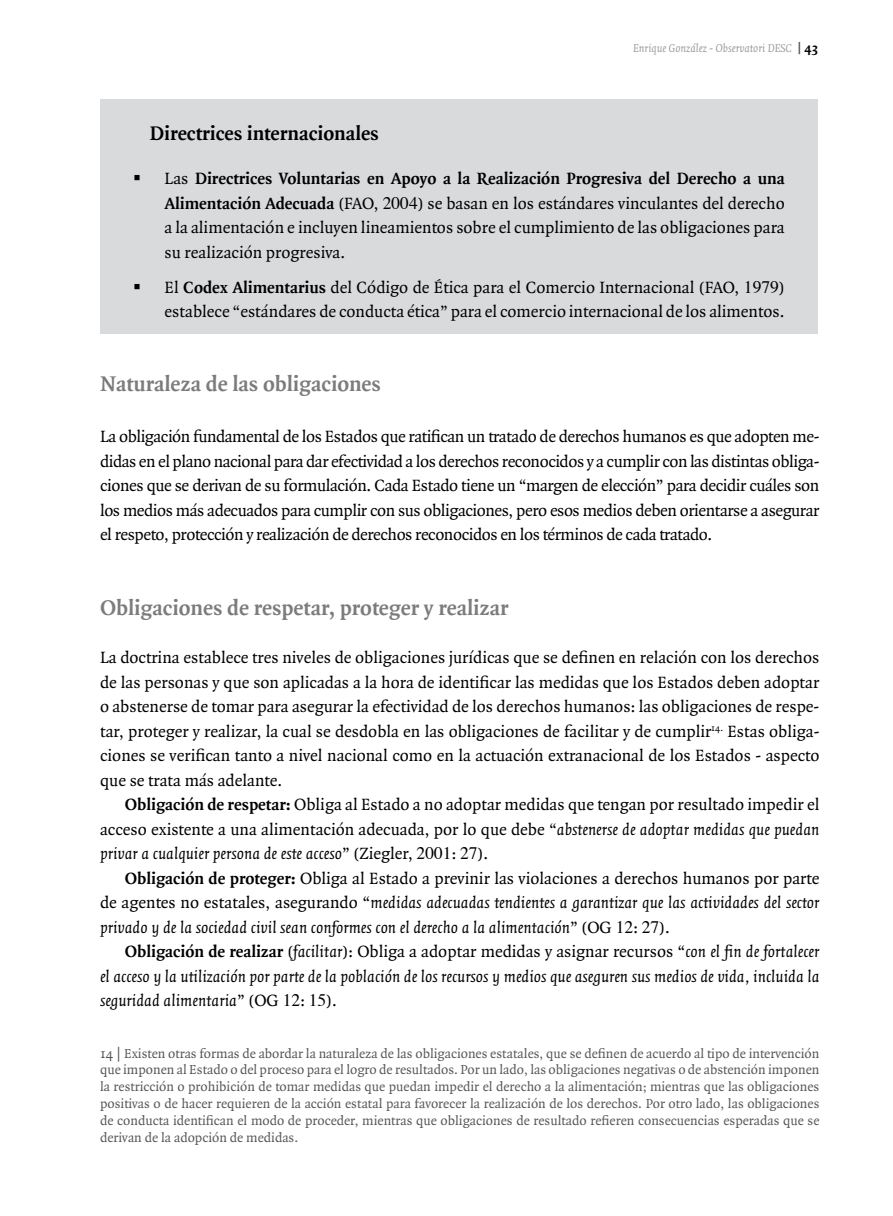
<style>
.page{position:relative;width:893px;height:1216px;background:#fff}
.page>*{position:absolute;margin:0;border:0;box-sizing:border-box;transform-origin:0 0}
.t1{font:700 22.75px "Quadraat OT";color:#7b7c7e}
.t2{font:700 21px "Quadraat OT";color:#000}
.t3{font:17.5px/24.5px "Quadraat OT";color:#000;text-align:justify}
.t4{font:italic 17.5px/24.5px "Quadraat OT";color:#000;text-align:justify}
.t5{font:14px/16.8px "Quadraat OT";color:#58585a;text-align:justify}
.t6{font:italic 12.25px "Quadraat OT";color:#9c9e9f}
.s1{font-weight:700;font-style:normal;color:#58585a}
.s2{font-weight:700;font-style:normal;font-size:14px;color:#000}
.s3{font-weight:700}
.s4{font-family:"Times"}
.s5{font-style:italic}
.s6{font-weight:700;font-style:normal}
.s7{font-style:normal}
.s8{font-family:"Times";font-style:normal}
.s9{font-size:14.88px}
</style>
<div class="page">
<div style="left:100px;top:99px;width:718px;height:234px;background:#d9dadb"></div>
<p class="t6" style="left:633px;top:41px;width:187px">Enrique González - Observatori DESC <span class="s1">|</span> <span class="s2">43</span></p>
<p class="t2" style="left:150px;top:121px;width:231px">Directrices internacionales</p>
<p class="t3" style="left:165px;top:166px;width:622px;text-indent:-32px">▪ Las <span class="s3">Directrices Voluntarias en Apoyo a la Realización Progresiva del Derecho a una Alimentación Adecuada</span> (FAO, <span class="s4">2004</span>) se basan en los estándares vinculantes del derecho a la alimentación e incluyen lineamientos sobre el cumplimiento de las obligaciones para su realización progresiva.</p>
<p class="t3" style="left:133px;top:275px;width:653px;text-align:right">▪ El <span class="s3">Codex Alimentarius</span> del Código de Ética para el Comercio Internacional (FAO, <span class="s4">1979</span>) establece “estándares de conducta ética” para el comercio internacional de los alimentos.</p>
<h1 class="t1" style="left:100px;top:370px;width:282px">Naturaleza de las obligaciones</h1>
<p class="t3" style="left:100px;top:425px;width:721px">La obligación fundamental de los Estados que ratifican un tratado de derechos humanos es que adopten me&shy;didas en el plano nacional para dar efectividad a los derechos reconocidos y a cumplir con las distintas obliga&shy;ciones que se derivan de su formulación. Cada Estado tiene un “margen de elección” para decidir cuáles son los medios más adecuados para cumplir con sus obligaciones, pero esos medios deben orientarse a asegurar el respeto, protección y realización de derechos reconocidos en los términos de cada tratado.</p>
<h1 class="t1" style="left:100px;top:594px;width:410px">Obligaciones de respetar, proteger y realizar</h1>
<p class="t3" style="left:100px;top:645px;width:721px">La doctrina establece tres niveles de obligaciones jurídicas que se definen en relación con los derechos de las personas y que son aplicadas a la hora de identificar las medidas que los Estados deben adoptar o abstenerse de tomar para asegurar la efectividad de los derechos humanos: las obligaciones de respe&shy;tar, proteger y realizar, la cual se desdobla en las obligaciones de facilitar y de cumplir<sup>14.</sup> Estas obliga&shy;ciones se verifican tanto a nivel nacional como en la actuación extranacional de los Estados - aspecto que se trata más adelante.</p>
<p class="t3" style="left:100px;top:792px;width:721px;text-indent:25px"><span class="s3">Obligación de respetar:</span> Obliga al Estado a no adoptar medidas que tengan por resultado impedir el acceso existente a una alimentación adecuada, por lo que debe “<span class="s5">abstenerse de adoptar medidas que puedan privar a cualquier persona de este acceso</span>” (Ziegler, <span class="s4">2001</span>: <span class="s4">27</span>).</p>
<p class="t4" style="left:100px;top:866px;width:721px;text-indent:25px"><span class="s6">Obligación de proteger:</span> <span class="s7">Obliga al Estado a previnir las violaciones a derechos humanos por parte de agentes no estatales, asegurando “</span>medidas adecuadas tendientes a garantizar que las actividades del sector privado y de la sociedad civil sean conformes con el derecho a la alimentación<span class="s7">” (OG</span> <span class="s8">12</span><span class="s7">:</span> <span class="s8">27</span><span class="s7">).</span></p>
<p class="t4" style="left:100px;top:939px;width:721px;text-indent:25px"><span class="s6">Obligación de realizar</span> <span class="s7">(</span>facilitar<span class="s7">): Obliga a adoptar medidas y asignar recursos “</span>con el fin de fortalecer el acceso y la utilización por parte de la población de los recursos y medios que aseguren sus medios de vida, incluida la seguridad alimentaria<span class="s7">” (OG</span> <span class="s8">12</span><span class="s7">:</span> <span class="s8">15</span><span class="s7">).</span></p>
<p class="t5" style="left:100px;top:1044px;width:721px"><span class="s9">14</span> | Existen otras formas de abordar la naturaleza de las obligaciones estatales, que se definen de acuerdo al tipo de intervención que imponen al Estado o del proceso para el logro de resultados. Por un lado, las obligaciones negativas o de abstención imponen la restricción o prohibición de tomar medidas que puedan impedir el derecho a la alimentación; mientras que las obligaciones positivas o de hacer requieren de la acción estatal para favorecer la realización de los derechos. Por otro lado, las obligaciones de conducta identifican el modo de proceder, mientras que obligaciones de resultado refieren consecuencias esperadas que se derivan de la adopción de medidas.</p>
</div>
